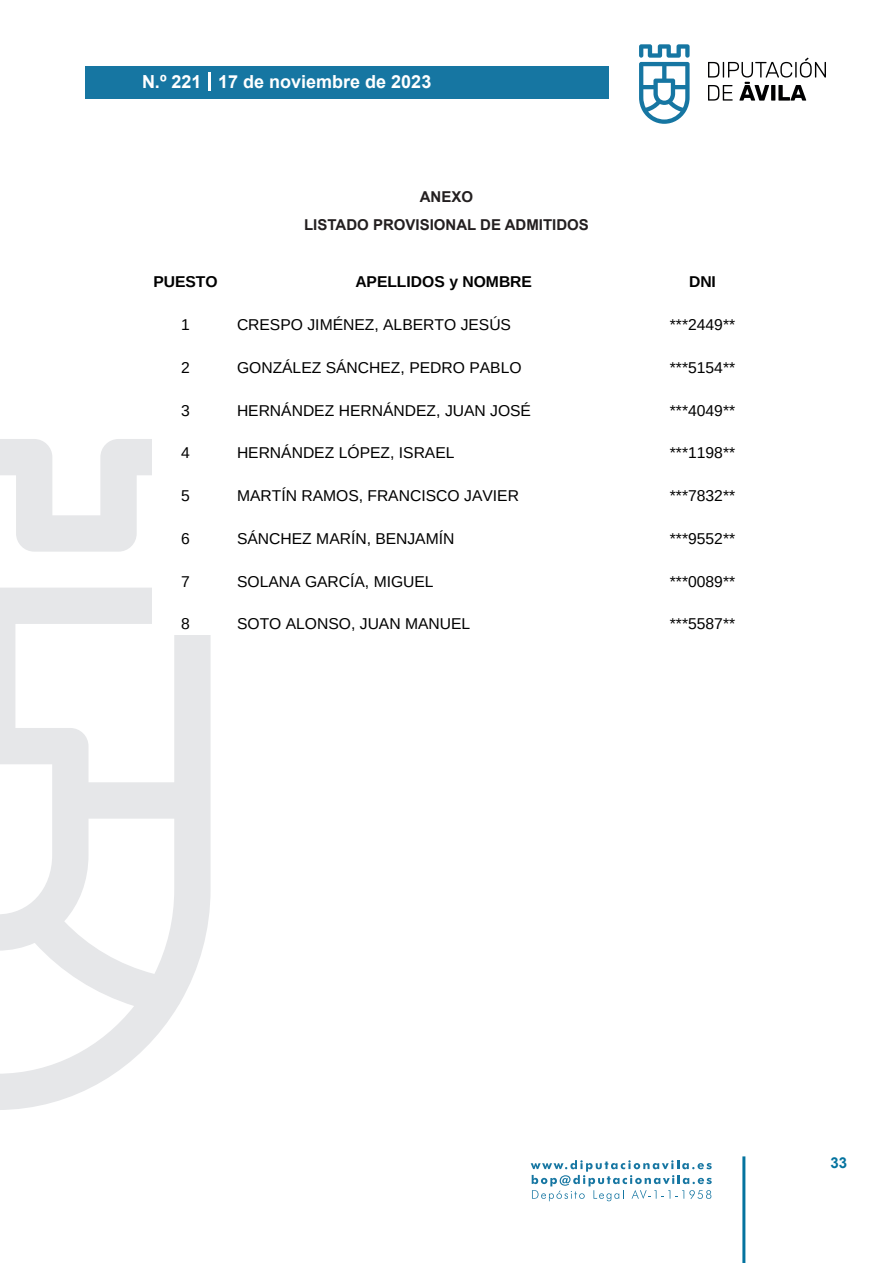
<style>
.page{position:relative;width:893px;height:1263px;background:#fff}
.page>*{position:absolute;margin:0;border:0;box-sizing:border-box;transform-origin:0 0}
.t1{font:700 18px "Arial";color:#fff}
.t2{font:15.6px "Liberation Sans";letter-spacing:-.005em;color:#000}
.t3{font:700 15.6px "Liberation Sans";letter-spacing:-.005em;color:#000}
.texto_centrado{font:700 15px "Arial";color:#231f20}
.t4{font:700 15px "Arial";color:#04739f}
</style>
<div class="page">
<svg style="left:531px;top:1160px;width:181px;height:41px"></svg>
<div style="left:85px;top:66px;width:523px;height:33px;background:#1676a2"></div>
<svg style="left:639px;top:44px;width:51px;height:80px"></svg>
<svg style="left:708px;top:58px;width:118px;height:43px"></svg>
<hr style="left:742px;top:1156px;width:3px;height:107px;background:#04739f">
<svg style="left:208px;top:72px;width:2px;height:18px"></svg>
<svg style="left:0;top:439px;width:211px;height:671px"></svg>
<div style="left:152px;top:268px;width:590px;height:367px;background:#fff"></div>
<p class="t1" style="left:142px;top:69px;width:291px">N.º 221 17 de noviembre de 2023</p>
<p class="texto_centrado" style="left:420px;top:186px;width:55px">ANEXO</p>
<p class="texto_centrado" style="left:304px;top:214px;width:286px">LISTADO PROVISIONAL DE ADMITIDOS</p>
<p class="t3" style="left:153px;top:274px;width:66px">PUESTO</p>
<p class="t3" style="left:355px;top:274px;width:178px">APELLIDOS y NOMBRE</p>
<p class="t3" style="left:689px;top:274px;width:28px">DNI</p>
<p class="t2" style="left:181px;top:317px;width:10px">1</p>
<p class="t2" style="left:237px;top:317px;width:276px">CRESPO JIMÉNEZ, ALBERTO JESÚS</p>
<p class="t2" style="left:670px;top:317px;width:67px">***2449**</p>
<p class="t2" style="left:181px;top:359px;width:10px">2</p>
<p class="t2" style="left:237px;top:359px;width:286px">GONZÁLEZ SÁNCHEZ, PEDRO PABLO</p>
<p class="t2" style="left:670px;top:359px;width:67px">***5154**</p>
<p class="t2" style="left:181px;top:402px;width:10px">3</p>
<p class="t2" style="left:237px;top:402px;width:296px">HERNÁNDEZ HERNÁNDEZ, JUAN JOSÉ</p>
<p class="t2" style="left:670px;top:402px;width:67px">***4049**</p>
<p class="t2" style="left:181px;top:445px;width:10px">4</p>
<p class="t2" style="left:237px;top:445px;width:219px">HERNÁNDEZ LÓPEZ, ISRAEL</p>
<p class="t2" style="left:670px;top:445px;width:67px">***1198**</p>
<p class="t2" style="left:181px;top:488px;width:10px">5</p>
<p class="t2" style="left:237px;top:488px;width:283px">MARTÍN RAMOS, FRANCISCO JAVIER</p>
<p class="t2" style="left:670px;top:488px;width:67px">***7832**</p>
<p class="t2" style="left:181px;top:530px;width:10px">6</p>
<p class="t2" style="left:237px;top:530px;width:219px">SÁNCHEZ MARÍN, BENJAMÍN</p>
<p class="t2" style="left:670px;top:530px;width:67px">***9552**</p>
<p class="t2" style="left:181px;top:573px;width:10px">7</p>
<p class="t2" style="left:237px;top:573px;width:198px">SOLANA GARCÍA, MIGUEL</p>
<p class="t2" style="left:670px;top:573px;width:67px">***0089**</p>
<p class="t2" style="left:181px;top:616px;width:10px">8</p>
<p class="t2" style="left:237px;top:616px;width:235px">SOTO ALONSO, JUAN MANUEL</p>
<p class="t2" style="left:670px;top:616px;width:67px">***5587**</p>
<p class="t4" style="left:831px;top:1152px;width:18px">33</p>
</div>
